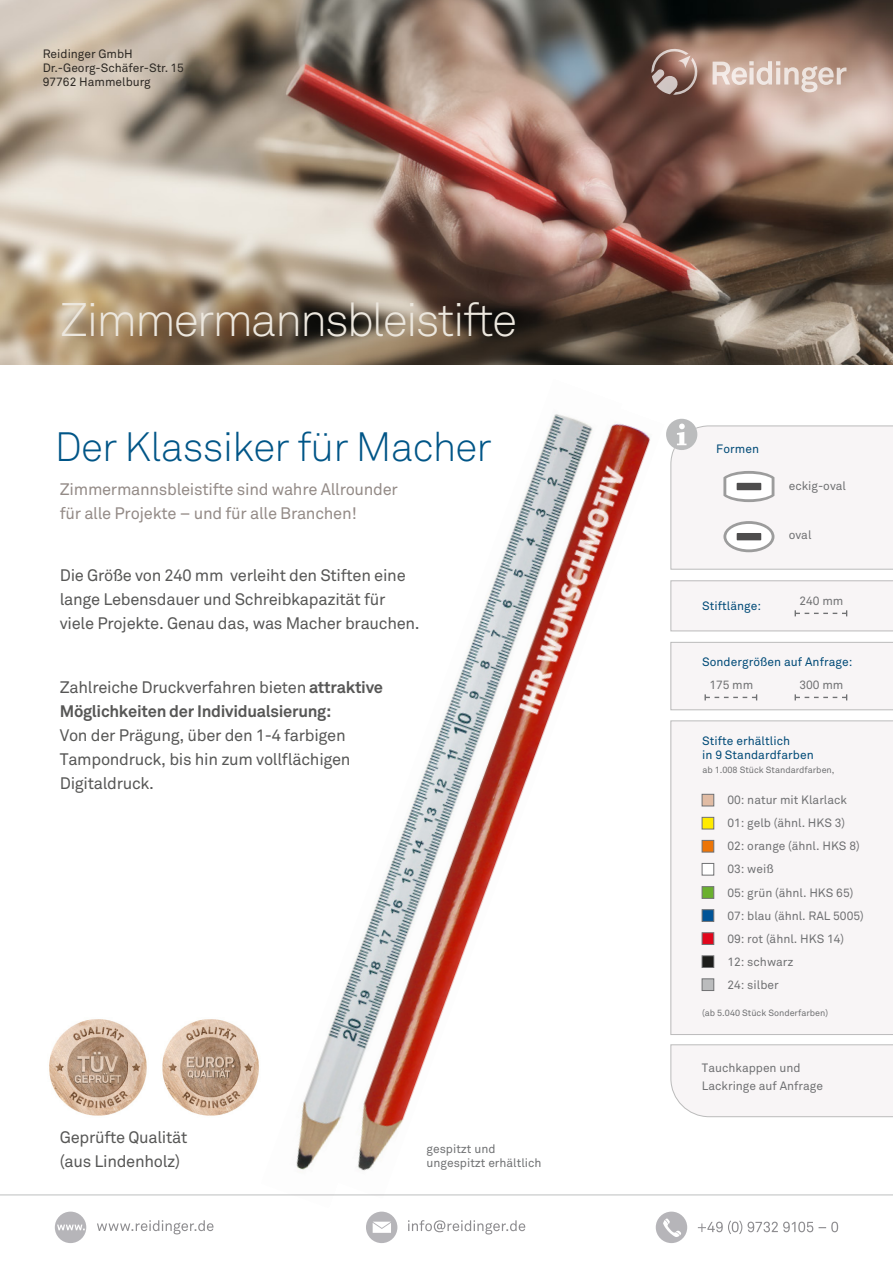
<style>
.page{position:relative;width:893px;height:1263px;background:#fff}
.page>*{position:absolute;margin:0;border:0;box-sizing:border-box;transform-origin:0 0}
.t1{font:46.5px "Akkurat Light Pro";letter-spacing:-.045em;color:#ece7de}
.t2{font:40.5px "Akkurat Light Pro";letter-spacing:-.02em;color:#005587}
.t3{font:16.5px/24px "Akkurat Pro";letter-spacing:-.02em;color:#575756}
.t4{font:16.5px/24px "Akkurat Pro";letter-spacing:-.02em;color:#948b87}
.t5{font:700 16.5px/24px "Akkurat Pro";letter-spacing:-.02em;color:#575756}
.t6{font:12px/23.1px "Akkurat Pro";color:#707173}
.t7{font:12px/14.4px "Akkurat Pro";letter-spacing:.005em;color:#004a77}
.t8{font:12px/14.4px "Akkurat Pro";color:#2d2924}
.t9{font:9px "Akkurat Pro";color:#707173}
.s1{font-weight:400}
</style>
<div class="page">
<div style="left:671px;top:721px;width:222px;height:314px;background:#f8f5f6"></div>
<img style="left:296px;top:1025px;width:36px;height:145px">
<img style="left:332px;top:414px;width:318px;height:757px">
<img style="left:0;top:0;width:893px;height:364px">
<svg style="left:713px;top:61px;width:133px;height:31px;background:#d5beb2"></svg>
<svg style="left:651px;top:49px;width:48px;height:46px;background:#9c7c73"></svg>
<hr style="left:0;top:1194px;width:893px;height:2px;background:#707173">
<div style="left:702px;top:886px;width:12px;height:12px;background:#6ab02e;border:1px solid #707173"></div>
<div style="left:702px;top:794px;width:12px;height:12px;background:#e1bca4;border:1px solid #707173"></div>
<div style="left:702px;top:817px;width:12px;height:12px;background:#ffeb00;border:1px solid #707173"></div>
<div style="left:702px;top:840px;width:12px;height:12px;background:#ec7507;border:1px solid #707173"></div>
<div style="left:702px;top:863px;width:12px;height:12px;background:#fff;border:1px solid #707173"></div>
<div style="left:702px;top:909px;width:12px;height:13px;background:#005497;border:1px solid #707173"></div>
<div style="left:702px;top:932px;width:12px;height:13px;background:#e1061b;border:1px solid #707173"></div>
<div style="left:702px;top:956px;width:12px;height:11px;background:#1d1d1b"></div>
<div style="left:702px;top:956px;width:12px;height:12px;border:1px solid #707173"></div>
<div style="left:702px;top:979px;width:12px;height:12px;background:#bbbcbd;border:1px solid #707173"></div>
<svg style="left:666px;top:419px;width:227px;height:151px"></svg>
<div style="left:671px;top:581px;width:222px;height:50px;background:#f8f5f6"></div>
<div style="left:671px;top:642px;width:222px;height:68px;background:#f8f5f6"></div>
<svg style="left:97px;top:1220px;width:117px;height:14px"></svg>
<div style="left:55px;top:1212px;width:31px;height:31px;background:#b6b5b9;border-radius:50%"></div>
<svg style="left:57px;top:1224px;width:28px;height:6px"></svg>
<svg style="left:698px;top:1220px;width:140px;height:14px"></svg>
<div style="left:656px;top:1212px;width:31px;height:31px;background:#b6b5b9;border-radius:50%"></div>
<svg style="left:663px;top:1218px;width:18px;height:19px"></svg>
<svg style="left:408px;top:1220px;width:117px;height:14px"></svg>
<div style="left:366px;top:1212px;width:31px;height:31px;background:#b6b5b9;border-radius:50%"></div>
<svg style="left:373px;top:1222px;width:18px;height:11px"></svg>
<div style="left:671px;top:1044px;width:222px;height:73px;background:#f8f5f6"></div>
<img style="left:162px;top:1019px;width:97px;height:97px">
<img style="left:49px;top:1019px;width:98px;height:97px">
<p class="t8" style="left:43px;top:47px;width:143px">Reidinger GmbH<br>Dr.-Georg-Schäfer-Str. 15<br>97762 Hammelburg</p>
<h1 class="t1" style="left:60px;top:292px;width:459px">Zimmermannsbleistifte</h1>
<h2 class="t2" style="left:55px;top:422px;width:439px">Der Klassiker für Macher</h2>
<h3 class="t4" style="left:60px;top:478px;width:340px">Zimmermannsbleistifte sind wahre Allrounder für alle Projekte – und für alle Branchen!</h3>
<h3 class="t3" style="left:60px;top:563px;width:361px">Die Größe von 240 mm verleiht den Stiften eine lange Lebensdauer und Schreibkapazität für viele Projekte. Genau das, was Macher brauchen.</h3>
<h3 class="t5" style="left:60px;top:676px;width:325px"><span class="s1">Zahlreiche Druckverfahren bieten</span> attraktive<br>Möglichkeiten der Individualsierung:</h3>
<h3 class="t3" style="left:60px;top:724px;width:292px">Von der Prägung, über den 1-4 farbigen<br>Tampondruck, bis hin zum vollflächigen<br>Digitaldruck.</h3>
<h3 class="t3" style="left:60px;top:1126px;width:129px">Geprüfte Qualität (aus Lindenholz)</h3>
<p class="t6" style="left:427px;top:1141px;width:117px;line-height:14.4px">gespitzt und ungespitzt erhältlich</p>
<p class="t7" style="left:716px;top:442px;width:44px">Formen</p>
<p class="t7" style="left:702px;top:599px;width:61px">Stiftlänge:</p>
<p class="t6" style="left:789px;top:475px;width:59px">eckig-oval</p>
<p class="t6" style="left:789px;top:523px;width:24px">oval</p>
<p class="t6" style="left:799px;top:589px;width:45px">240 mm</p>
<p class="t7" style="left:702px;top:655px;width:152px">Sondergrößen auf Anfrage:</p>
<p class="t6" style="left:709px;top:673px;width:45px">175 mm</p>
<p class="t6" style="left:799px;top:673px;width:45px">300 mm</p>
<p class="t7" style="left:702px;top:733px;width:113px">Stifte erhältlich<br>in 9 Standardfarben</p>
<p class="t9" style="left:702px;top:765px;width:134px">ab 1.008 Stück Standardfarben,</p>
<p class="t6" style="left:727px;top:789px;width:138px">00: natur mit Klarlack<br>01: gelb (ähnl. HKS 3)<br>02: orange (ähnl. HKS 8)<br>03: weiß<br>05: grün (ähnl. HKS 65)<br>07: blau (ähnl. RAL 5005)<br>09: rot (ähnl. HKS 14)<br>12: schwarz<br>24: silber</p>
<p class="t9" style="left:702px;top:1008px;width:128px">(ab 5.040 Stück Sonderfarben)</p>
<p class="t6" style="left:702px;top:1059px;width:123px;line-height:18px">Tauchkappen und<br>Lackringe auf Anfrage</p>
</div>
